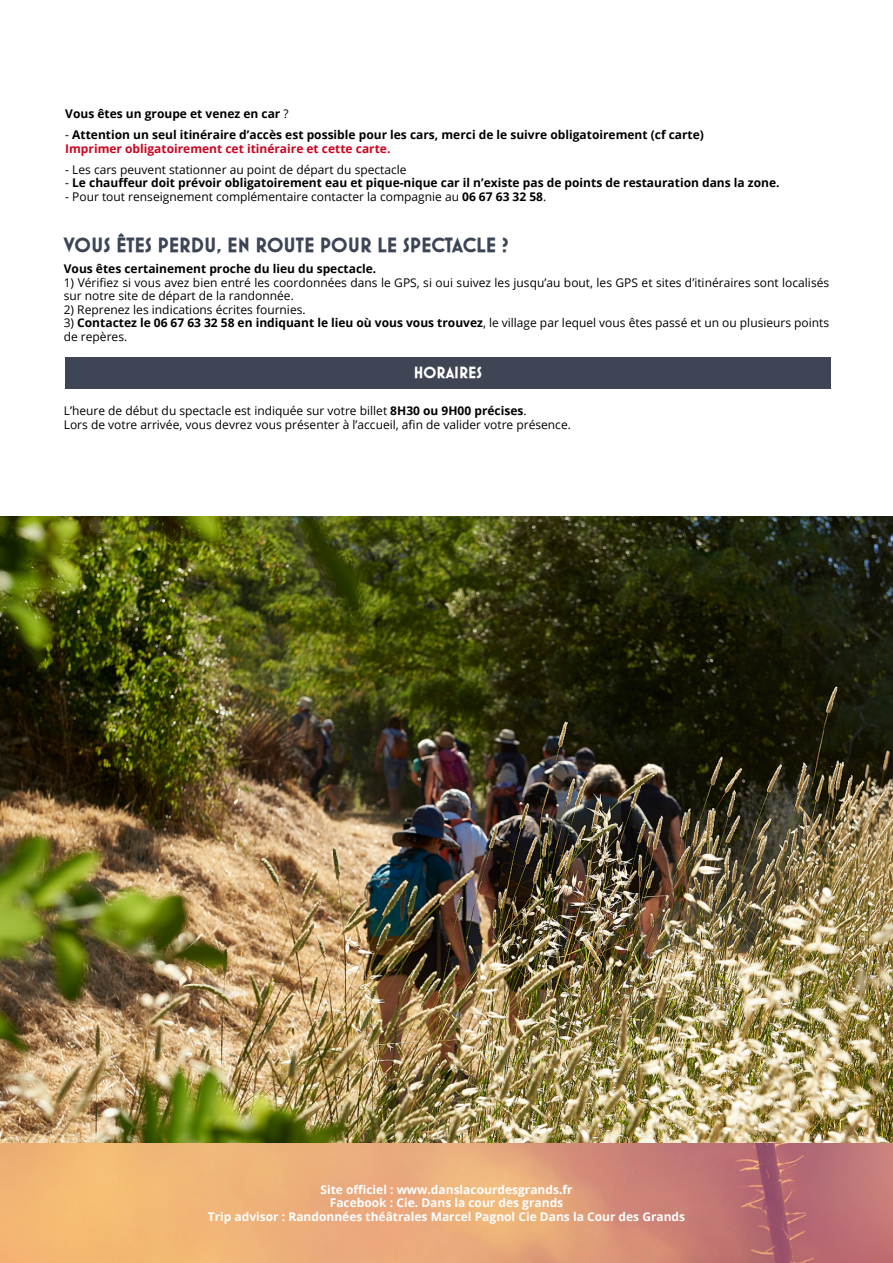
<style>
.page{position:relative;width:893px;height:1263px;background:#fff}
.page>*{position:absolute;margin:0;border:0;box-sizing:border-box;transform-origin:0 0}
.t1{font:700 21px "Mostra One";color:#3b4555}
.t2{font:700 16.5px "Mostra One";color:#fff}
.t3{font:12px/13.5px "Open Sans";color:#000}
.t4{font:700 12px/13.5px "Open Sans";color:#000}
.t5{font:700 12px/13.5px "Open Sans";color:#fff;text-align:center}
.s1{font-weight:400}
.s2{color:#cc051f}
.s3{font-weight:700}
</style>
<div class="page">
<img style="left:0;top:516px;width:893px;height:747px">
<div style="left:65px;top:358px;width:766px;height:31px;background:#3f4555"></div>
<p class="t4" style="left:65px;top:107px;width:225px">Vous êtes un groupe et venez en car <span class="s1">?</span></p>
<p class="t4" style="left:65px;top:128px;width:640px"><span class="s1">-</span> Attention un seul itinéraire d’accès est possible pour les cars, merci de le suivre obligatoirement (cf carte)<br><span class="s2">Imprimer obligatoirement cet itinéraire et cette carte.</span></p>
<p class="t3" style="left:65px;top:162px;width:343px">- Les cars peuvent stationner au point de départ du spectacle</p>
<p class="t4" style="left:65px;top:176px;width:716px"><span class="s1">-</span> Le chauffeur doit prévoir obligatoirement eau et pique-nique car il n’existe pas de points de restauration dans la zone.</p>
<p class="t3" style="left:65px;top:189px;width:483px">- Pour tout renseignement complémentaire contacter la compagnie au <span class="s3">06 67 63 32 58</span>.</p>
<h1 class="t1" style="left:64px;top:233px;width:446px">VOUS ÊTES PERDU, EN ROUTE POUR LE SPECTACLE ?</h1>
<p class="t4" style="left:64px;top:262px;width:314px">Vous êtes certainement proche du lieu du spectacle.</p>
<p class="t3" style="left:64px;top:275px;width:767px">1) Vérifiez si vous avez bien entré les coordonnées dans le GPS, si oui suivez les jusqu’au bout, les GPS et sites d’itinéraires sont localisés sur notre site de départ de la randonnée.</p>
<p class="t3" style="left:64px;top:302px;width:243px">2) Reprenez les indications écrites fournies.</p>
<p class="t3" style="left:64px;top:316px;width:767px">3) <span class="s3">Contactez le 06 67 63 32 58 en indiquant le lieu où vous vous trouvez</span>, le village par lequel vous êtes passé et un ou plusieurs points de repères.</p>
<h2 class="t2" style="left:414px;top:363px;width:70px">HORAIRES</h2>
<p class="t3" style="left:64px;top:404px;width:509px">L’heure de début du spectacle est indiquée sur votre billet <span class="s3">8H30 ou 9H00 précises</span>.<br>Lors de votre arrivée, vous devrez vous présenter à l’accueil, afin de valider votre présence.</p>
<p class="t5" style="left:208px;top:1182px;width:479px">Site officiel : www.danslacourdesgrands.fr<br>Facebook : Cie. Dans la cour des grands<br>Trip advisor : Randonnées théâtrales Marcel Pagnol Cie Dans la Cour des Grands</p>
</div>
